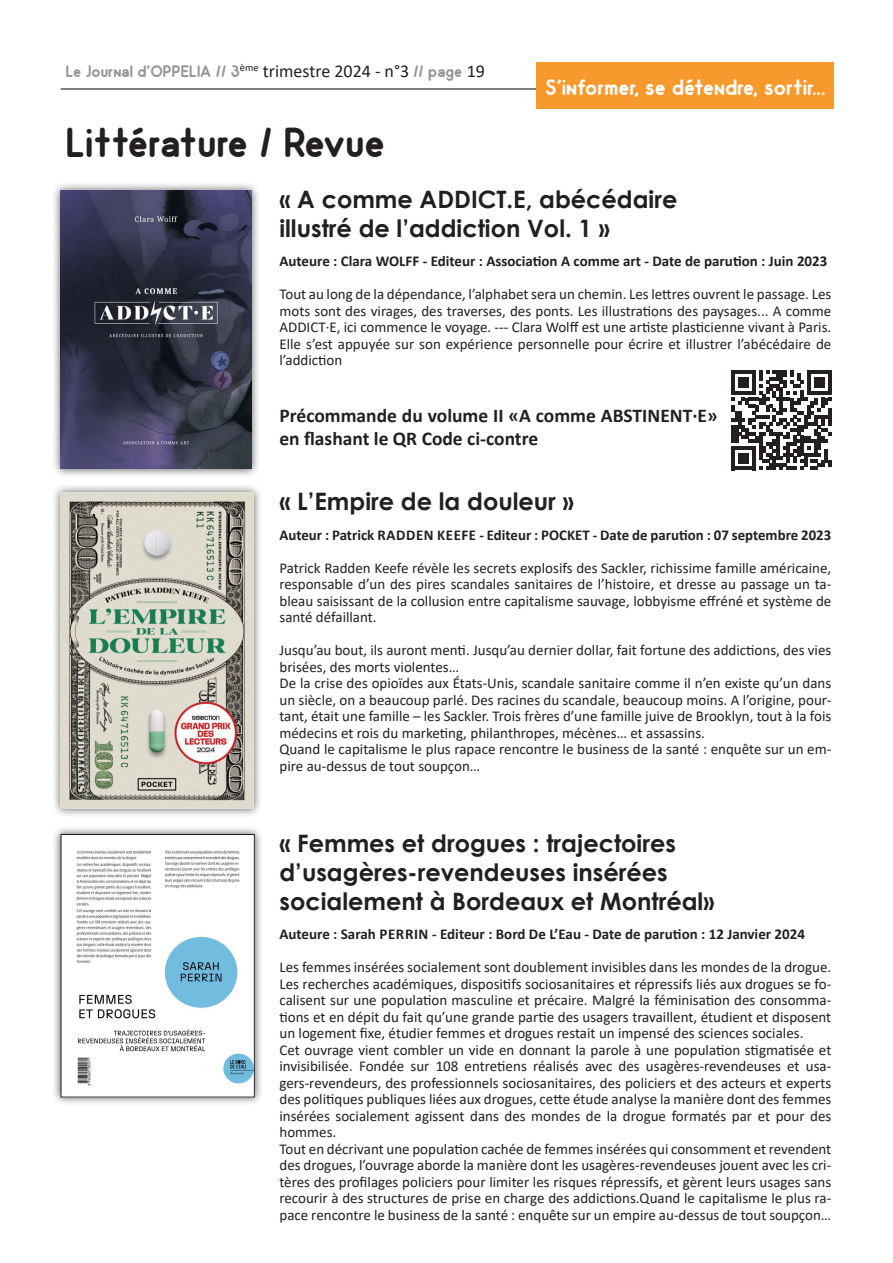
<style>
.page{position:relative;width:893px;height:1263px;background:#fff}
.page>*{position:absolute;margin:0;border:0;box-sizing:border-box;transform-origin:0 0}
.Gros_titre{font:700 42px "Odin";color:#231f20}
.Titre_moyen{font:700 24px/28.8px "Century Gothic";color:#231f20}
.Texte_encadré{font:700 22.5px "Odin";color:#fff}
.Texte_base{font:700 19.5px/23.4px "Calibri";color:#231f20}
.t1{font:700 16.65px "Odin";color:#929698}
.Texte_base-2{font:15px/16.5px "Calibri";color:#231f20;text-align:justify}
.Texte_base-3{font:700 15px "Calibri";color:#231f20}
.s1{font-family:"Calibri";font-weight:400;font-size:18px;color:#231f20}
</style>
<div class="page">
<hr style="left:61px;top:89px;width:767px;height:1px;background:#000">
<div style="left:537px;top:62px;width:297px;height:47px;background:#f8992d"></div>
<div style="left:52px;top:181px;width:209px;height:297px;background:#231f20;opacity:.75"></div>
<img style="left:61px;top:190px;width:190px;height:279px">
<svg style="left:731px;top:370px;width:100px;height:100px"></svg>
<div style="left:52px;top:483px;width:211px;height:335px;background:#231f20;opacity:.75"></div>
<img style="left:61px;top:492px;width:193px;height:317px">
<div style="left:52px;top:826px;width:211px;height:280px;background:#231f20;opacity:.75"></div>
<img style="left:63px;top:836px;width:190px;height:259px">
<div style="left:61px;top:834px;width:194px;height:263px;border:1px solid #231f20"></div>
<p class="t1" style="left:66px;top:62px;width:421px">Le Journal d'OPPELIA // 3<sup>ème</sup> <span class="s1">trimestre 2024 - n°3</span> // page <span class="s1">19</span></p>
<p class="Texte_encadré" style="left:545px;top:74px;width:282px">S'informer, se détendre, sortir...</p>
<p class="Gros_titre" style="left:66px;top:118px;width:321px">Littérature / Revue</p>
<p class="Titre_moyen" style="left:279px;top:184px;width:399px">« A comme ADDICT.E, abécédaire illustré de l’addiction Vol. 1 »</p>
<p class="Texte_base-3" style="left:279px;top:251px;width:549px">Auteure : Clara WOLFF - Editeur : Association A comme art - Date de parution : Juin 2023</p>
<p class="Texte_base-2" style="left:279px;top:286px;width:553px">Tout au long de la dépendance, l’alphabet sera un chemin. Les lettres ouvrent le passage. Les mots sont des virages, des traverses, des ponts. Les illustrations des paysages... A comme ADDICT·E, ici commence le voyage. --- Clara Wolff est une artiste plasticienne vivant à Paris.<br>Elle s’est appuyée sur son expérience personnelle pour écrire et illustrer l’abécédaire de l’addiction</p>
<p class="Texte_base" style="left:279px;top:403px;width:440px">Précommande du volume II «A comme ABSTINENT·E» en flashant le QR Code ci-contre</p>
<p class="Titre_moyen" style="left:279px;top:486px;width:296px">« L’Empire de la douleur »</p>
<p class="Texte_base-3" style="left:279px;top:524px;width:553px">Auteur : Patrick RADDEN KEEFE - Editeur : POCKET - Date de parution : 07 septembre 2023</p>
<p class="Texte_base-2" style="left:279px;top:559px;width:553px">Patrick Radden Keefe révèle les secrets explosifs des Sackler, richissime famille américaine, responsable d’un des pires scandales sanitaires de l’histoire, et dresse au passage un ta&shy;bleau saisissant de la collusion entre capitalisme sauvage, lobbyisme effréné et système de santé défaillant.</p>
<p class="Texte_base-2" style="left:279px;top:641px;width:553px">Jusqu’au bout, ils auront menti. Jusqu’au dernier dollar, fait fortune des addictions, des vies brisées, des morts violentes…</p>
<p class="Texte_base-2" style="left:279px;top:674px;width:553px">De la crise des opioïdes aux États-Unis, scandale sanitaire comme il n’en existe qu’un dans un siècle, on a beaucoup parlé. Des racines du scandale, beaucoup moins. A l’origine, pour&shy;tant, était une famille – les Sackler. Trois frères d’une famille juive de Brooklyn, tout à la fois médecins et rois du marketing, philanthropes, mécènes… et assassins.</p>
<p class="Texte_base-2" style="left:279px;top:740px;width:553px">Quand le capitalisme le plus rapace rencontre le business de la santé : enquête sur un em&shy;pire au-dessus de tout soupçon…</p>
<p class="Titre_moyen" style="left:279px;top:828px;width:436px">« Femmes et drogues : trajectoires d’usagères-revendeuses insérées socialement à Bordeaux et Montréal»</p>
<p class="Texte_base-3" style="left:279px;top:923px;width:527px">Auteure : Sarah PERRIN - Editeur : Bord De L’Eau - Date de parution : 12 Janvier 2024</p>
<p class="Texte_base-2" style="left:279px;top:958px;width:553px">Les femmes insérées socialement sont doublement invisibles dans les mondes de la drogue.</p>
<p class="Texte_base-2" style="left:279px;top:975px;width:553px">Les recherches académiques, dispositifs sociosanitaires et répressifs liés aux drogues se fo&shy;calisent sur une population masculine et précaire. Malgré la féminisation des consomma&shy;tions et en dépit du fait qu’une grande partie des usagers travaillent, étudient et disposent un logement fixe, étudier femmes et drogues restait un impensé des sciences sociales.</p>
<p class="Texte_base-2" style="left:279px;top:1041px;width:553px">Cet ouvrage vient combler un vide en donnant la parole à une population stigmatisée et invisibilisée. Fondée sur 108 entretiens réalisés avec des usagères-revendeuses et usa&shy;gers-revendeurs, des professionnels sociosanitaires, des policiers et des acteurs et experts des politiques publiques liées aux drogues, cette étude analyse la manière dont des femmes insérées socialement agissent dans des mondes de la drogue formatés par et pour des hommes.</p>
<p class="Texte_base-2" style="left:279px;top:1140px;width:553px">Tout en décrivant une population cachée de femmes insérées qui consomment et revendent des drogues, l’ouvrage aborde la manière dont les usagères-revendeuses jouent avec les cri&shy;tères des profilages policiers pour limiter les risques répressifs, et gèrent leurs usages sans recourir à des structures de prise en charge des addictions.Quand le capitalisme le plus ra&shy;pace rencontre le business de la santé : enquête sur un empire au-dessus de tout soupçon…</p>
</div>
